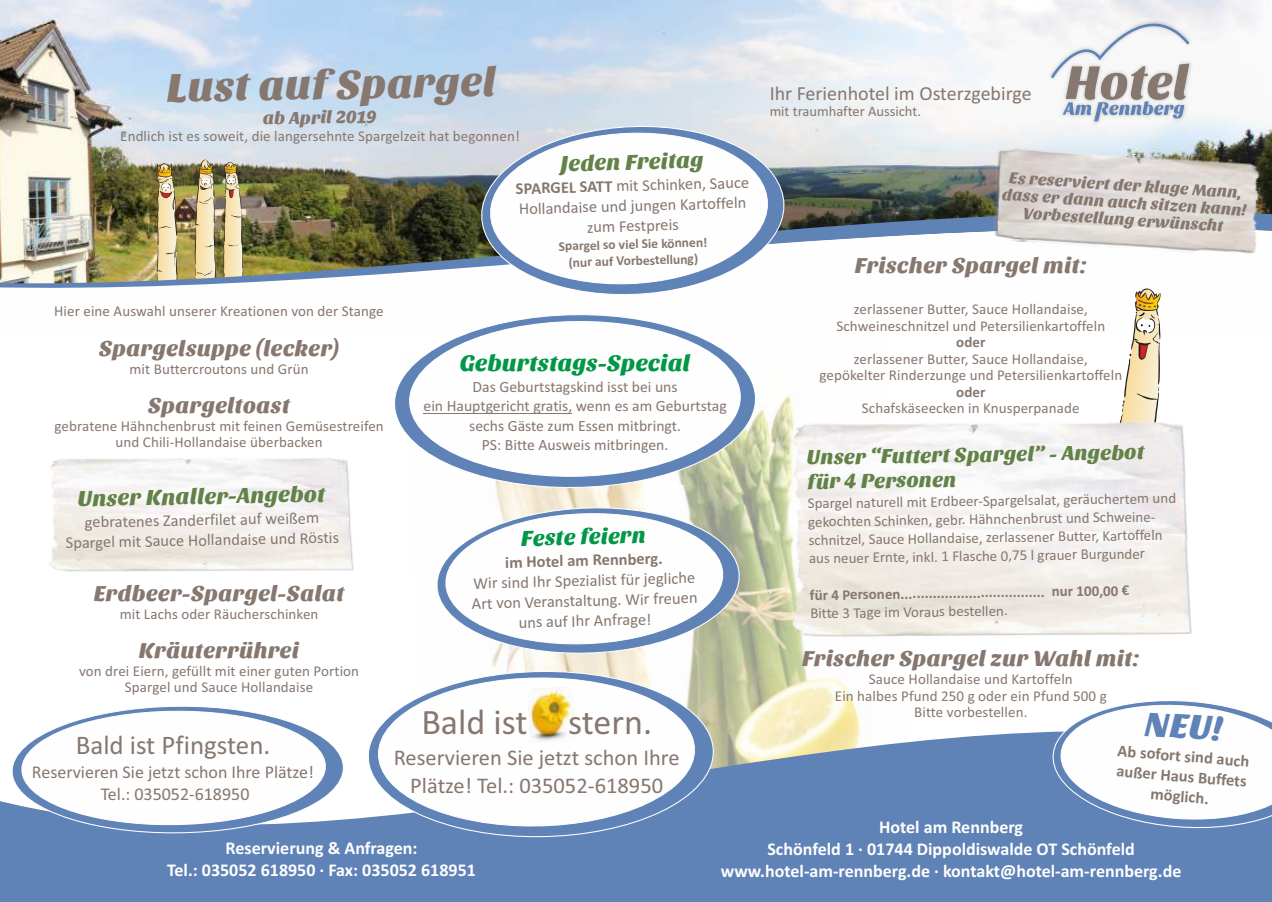
<style>
.page{position:relative;width:1272px;height:902px;background:#fff}
.page>*{position:absolute;margin:0;border:0;box-sizing:border-box;transform-origin:0 0}
.t1{font:42px "Sansita One";color:#86776f}
.t2{font:36px "Calibri";color:#86776f}
.t3{font:35.55px "Sansita One";color:#5f82b7}
.t4{font:27px "Calibri";color:#86776f}
.t5{font:23.55px "Sansita One";color:#009846}
.t6{font:22.5px "Sansita One";letter-spacing:.005em;color:#86776f}
.t7{font:22.5px/27.5px "Calibri";color:#86776f;text-align:center}
.t8{font:22.5px "Sansita One";color:#628247}
.t9{font:22.5px "Sansita One";color:#009846}
.t10{font:21px/24.3px "Sansita One";color:#628247}
.t11{font:19.95px "Calibri";color:#86776f}
.t12{font:700 18px/21.9px "Calibri";color:#fefefe;text-align:center}
.t13{font:18px/21.9px "Calibri";color:#86776f;text-align:center}
.t14{font:18px "Sansita One";color:#86776f}
.t15{font:16.5px/20.1px "Calibri";color:#86776f;text-align:center}
.t16{font:16.5px/17.2px "Sansita One";color:#86776f;text-align:center}
.t17{font:700 16.5px/20.1px "Calibri";color:#86776f;text-align:center}
.t18{font:15.75px/19.2px "Calibri";color:#86776f;text-align:center}
.t19{font:15px/16.5px "Calibri";letter-spacing:.005em;color:#86776f;text-align:center}
.t20{font:700 15px "Calibri";letter-spacing:.005em;color:#86776f}
.t21{font:14.55px "Calibri";color:#86776f}
.t22{font:700 13.5px/16.5px "Calibri";color:#86776f;text-align:center}
.s1{font-weight:700}
</style>
<div class="page">
<img style="left:737px;top:394px;width:115px;height:282px">
<img style="left:0;top:0;width:1271px;height:170px">
<svg style="left:223px;top:162px;width:20px;height:8px"></svg>
<svg style="left:195px;top:159px;width:21px;height:11px"></svg>
<svg style="left:156px;top:163px;width:22px;height:7px"></svg>
<img style="left:0;top:170px;width:1271px;height:170px">
<svg style="left:737px;top:676px;width:115px;height:19px"></svg>
<svg style="left:0;top:695px;width:1271px;height:206px;background:#7391bc"></svg>
<svg style="left:460px;top:115px;width:345px;height:191px"></svg>
<svg style="left:471px;top:123px;width:316px;height:171px"></svg>
<svg style="left:0;top:697px;width:344px;height:144px;fill:#5f82b7"></svg>
<svg style="left:0;top:703px;width:344px;height:129px"></svg>
<img style="left:1049px;top:22px;width:143px;height:102px">
<svg style="left:1051px;top:22px;width:138px;height:99px"></svg>
<svg style="left:492px;top:499px;width:268px;height:164px;background:#cfd0b6"></svg>
<svg style="left:437px;top:504px;width:305px;height:149px"></svg>
<svg style="left:369px;top:302px;width:412px;height:197px"></svg>
<svg style="left:386px;top:310px;width:377px;height:177px"></svg>
<hr style="left:423px;top:412px;width:149px;height:1px;background:#86776f">
<img style="left:988px;top:143px;width:277px;height:114px">
<svg style="left:1034px;top:695px;width:237px;height:140px"></svg>
<img style="left:49px;top:458px;width:305px;height:114px">
<svg style="left:344px;top:659px;width:393px;height:189px"></svg>
<svg style="left:356px;top:667px;width:361px;height:169px"></svg>
<img style="left:527px;top:687px;width:48px;height:55px">
<svg style="left:1102px;top:288px;width:58px;height:118px"></svg>
<img style="left:768px;top:406px;width:424px;height:246px">
<h1 class="t1" style="left:166px;top:63px;width:331px;rotate:-1deg">Lust auf Spargel</h1>
<p class="t14" style="left:263px;top:108px;width:115px;rotate:-1deg">ab April 2019</p>
<p class="t19" style="left:120px;top:129px;width:401px">Endlich ist es soweit, die langersehnte Spargelzeit hat begonnen!</p>
<h3 class="t8" style="left:560px;top:151px;width:145px;rotate:-2deg">Jeden Freitag</h3>
<p class="t15" style="left:515px;top:181px;width:235px;rotate:-2deg"><span class="s1">SPARGEL SATT</span> mit Schinken, Sauce<br>Hollandaise und jungen Kartoffeln zum Festpreis</p>
<p class="t22" style="left:558px;top:239px;width:150px;rotate:-2deg">Spargel so viel Sie können! (nur auf Vorbestellung)</p>
<p class="t19" style="left:54px;top:303px;width:331px">Hier eine Auswahl unserer Kreationen von der Stange</p>
<h3 class="t6" style="left:99px;top:335px;width:241px">Spargelsuppe (lecker)</h3>
<p class="t19" style="left:129px;top:362px;width:181px">mit Buttercroutons und Grün</p>
<h3 class="t6" style="left:148px;top:392px;width:143px">Spargeltoast</h3>
<p class="t19" style="left:54px;top:418px;width:331px">gebratene Hähnchenbrust mit feinen Gemüsestreifen und Chili-Hollandaise überbacken</p>
<h3 class="t5" style="left:460px;top:350px;width:232px">Geburtstags-Special</h3>
<p class="t18" style="left:423px;top:378px;width:305px">Das Geburtstagskind isst bei uns<br>ein Hauptgericht gratis, wenn es am Geburtstag sechs Gäste zum Essen mitbringt.<br>PS: Bitte Ausweis mitbringen.</p>
<h3 class="t8" style="left:77px;top:485px;width:249px;rotate:-1deg">Unser Knaller-Angebot</h3>
<p class="t15" style="left:65px;top:513px;width:275px;rotate:-1deg">gebratenes Zanderfilet auf weißem<br>Spargel mit Sauce Hollandaise und Röstis</p>
<h3 class="t6" style="left:94px;top:580px;width:252px">Erdbeer-Spargel-Salat</h3>
<p class="t19" style="left:120px;top:607px;width:200px">mit Lachs oder Räucherschinken</p>
<h3 class="t6" style="left:139px;top:637px;width:162px">Kräuterrührei</h3>
<p class="t19" style="left:79px;top:663px;width:282px">von drei Eiern, gefüllt mit einer guten Portion<br>Spargel und Sauce Hollandaise</p>
<h3 class="t4" style="left:76px;top:733px;width:196px">Bald ist Pfingsten.</h3>
<p class="t13" style="left:32px;top:763px;width:284px">Reservieren Sie jetzt schon Ihre Plätze!<br>Tel.: 035052-618950</p>
<h3 class="t9" style="left:520px;top:526px;width:126px;rotate:-2deg">Feste feiern</h3>
<p class="t17" style="left:505px;top:554px;width:159px;rotate:-2deg">im Hotel am Rennberg.</p>
<p class="t15" style="left:471px;top:575px;width:227px;rotate:-2deg">Wir sind Ihr Spezialist für jegliche<br>Art von Veranstaltung. Wir freuen uns auf Ihr Anfrage!</p>
<h2 class="t2" style="left:421px;top:707px;width:232px">Bald ist stern.</h2>
<h3 class="t7" style="left:394px;top:746px;width:287px">Reservieren Sie jetzt schon Ihre<br>Plätze! Tel.: 035052-618950</h3>
<h3 class="t11" style="left:769px;top:85px;width:263px">Ihr Ferienhotel im Osterzgebirge</h3>
<p class="t21" style="left:769px;top:105px;width:153px">mit traumhafter Aussicht.</p>
<p class="t16" style="left:1004px;top:168px;width:246px;rotate:4deg">Es reserviert der kluge Mann, dass er dann auch sitzen kann!<br>Vorbestellung erwünscht</p>
<h3 class="t6" style="left:854px;top:252px;width:234px">Frischer Spargel mit:</h3>
<p class="t19" style="left:836px;top:302px;width:270px">zerlassener Butter, Sauce Hollandaise,<br>Schweineschnitzel und Petersilienkartoffeln</p>
<p class="t20" style="left:956px;top:336px;width:31px">oder</p>
<p class="t19" style="left:819px;top:352px;width:304px">zerlassener Butter, Sauce Hollandaise, gepökelter Rinderzunge und Petersilienkartoffeln</p>
<p class="t20" style="left:956px;top:385px;width:31px">oder</p>
<p class="t19" style="left:862px;top:401px;width:219px">Schafskäseecken in Knusperpanade</p>
<h3 class="t10" style="left:806px;top:445px;width:339px;rotate:-1deg">Unser “Futtert Spargel” - Angebot für 4 Personen</h3>
<p class="t19" style="left:807px;top:496px;width:370px;line-height:18.3px;text-align:left;rotate:-1deg">Spargel naturell mit Erdbeer-Spargelsalat, geräuchertem und gekochten Schinken, gebr. Hähnchenbrust und Schweine&shy;schnitzel, Sauce Hollandaise, zerlassener Butter, Kartoffeln aus neuer Ernte, inkl. 1 Flasche 0,75 l grauer Burgunder</p>
<p class="t20" style="left:809px;top:589px;width:321px;rotate:-1deg">für 4 Personen.................................... nur 100,00 €</p>
<p class="t19" style="left:810px;top:606px;width:199px;rotate:-1deg">Bitte 3 Tage im Voraus bestellen.</p>
<h3 class="t6" style="left:802px;top:645px;width:339px">Frischer Spargel zur Wahl mit:</h3>
<p class="t19" style="left:834px;top:672px;width:273px">Sauce Hollandaise und Kartoffeln<br>Ein halbes Pfund 250 g oder ein Pfund 500 g<br>Bitte vorbestellen.</p>
<h3 class="t3" style="left:1145px;top:703px;width:80px;rotate:3deg">NEU!</h3>
<p class="t17" style="left:1118px;top:741px;width:134px;rotate:5deg">Ab sofort sind auch außer Haus Buffets möglich.</p>
<p class="t12" style="left:167px;top:838px;width:310px">Reservierung &amp; Anfragen:<br>Tel.: 035052 618950 · Fax: 035052 618951</p>
<p class="t12" style="left:721px;top:817px;width:462px">Hotel am Rennberg<br>Schönfeld 1 · 01744 Dippoldiswalde OT Schönfeld www.hotel-am-rennberg.de · kontakt@hotel-am-rennberg.de</p>
</div>
